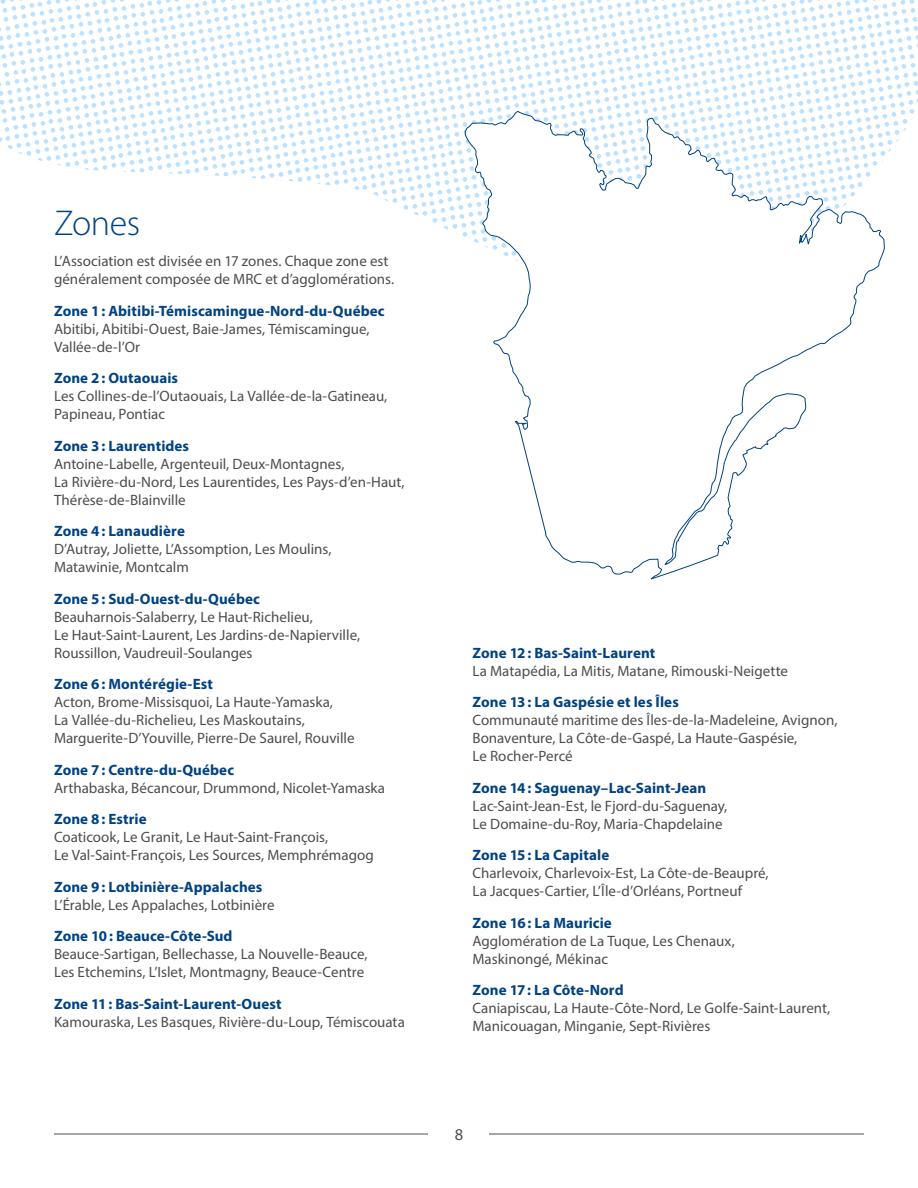
<style>
.page{position:relative;width:918px;height:1188px;background:#fff}
.page>*{position:absolute;margin:0;border:0;box-sizing:border-box;transform-origin:0 0}
.t1{font:300 36px "Myriad Pro";letter-spacing:-.015em;color:#004282}
.t2{font:16.5px "Myriad Pro";color:#4d4d4f}
.t3{font:15px/18px "Myriad Pro";color:#4d4d4f}
.t4{font:700 15px "Myriad Pro";letter-spacing:.005em;color:#004282}
</style>
<div class="page">
<hr style="left:54px;top:1134px;width:810px;height:1px;background:#4d4d4f">
<div style="left:429px;top:1117px;width:60px;height:34px;background:#fff"></div>
<svg style="left:0;top:0;width:918px;height:236px"></svg>
<svg style="left:464px;top:110px;width:421px;height:470px"></svg>
<h1 class="t1" style="left:54px;top:201px;width:88px">Zones</h1>
<p class="t3" style="left:54px;top:252px;width:342px">L’Association est divisée en 17 zones. Chaque zone est généralement composée de MRC et d’agglomérations.</p>
<p class="t4" style="left:54px;top:301px;width:332px">Zone 1: Abitibi-Témiscamingue-Nord-du-Québec</p>
<p class="t3" style="left:54px;top:319px;width:317px">Abitibi, Abitibi-Ouest, Baie-James, Témiscamingue,<br>Vallée-de-l’Or</p>
<p class="t4" style="left:54px;top:368px;width:126px">Zone 2: Outaouais</p>
<p class="t3" style="left:54px;top:387px;width:335px">Les Collines-de-l’Outaouais, La Vallée-de-la-Gatineau,<br>Papineau, Pontiac</p>
<p class="t4" style="left:54px;top:436px;width:137px">Zone 3: Laurentides</p>
<p class="t3" style="left:54px;top:454px;width:352px">Antoine-Labelle, Argenteuil, Deux-Montagnes,<br>La Rivière-du-Nord, Les Laurentides, Les Pays-d’en-Haut,<br>Thérèse-de-Blainville</p>
<p class="t4" style="left:54px;top:521px;width:132px">Zone 4: Lanaudière</p>
<p class="t3" style="left:54px;top:540px;width:279px">D’Autray, Joliette, L’Assomption, Les Moulins,<br>Matawinie, Montcalm</p>
<p class="t4" style="left:54px;top:589px;width:207px">Zone 5: Sud-Ouest-du-Québec</p>
<p class="t3" style="left:54px;top:607px;width:308px">Beauharnois-Salaberry, Le Haut-Richelieu,<br>Le Haut-Saint-Laurent, Les Jardins-de-Napierville,<br>Roussillon, Vaudreuil-Soulanges</p>
<p class="t4" style="left:54px;top:674px;width:161px">Zone 6: Montérégie-Est</p>
<p class="t3" style="left:54px;top:693px;width:302px">Acton, Brome-Missisquoi, La Haute-Yamaska,<br>La Vallée-du-Richelieu, Les Maskoutains,<br>Marguerite-D’Youville, Pierre-De Saurel, Rouville</p>
<p class="t4" style="left:54px;top:760px;width:182px">Zone 7: Centre-du-Québec</p>
<p class="t3" style="left:54px;top:778px;width:333px">Arthabaska, Bécancour, Drummond, Nicolet-Yamaska</p>
<p class="t4" style="left:54px;top:809px;width:94px">Zone 8: Estrie</p>
<p class="t3" style="left:54px;top:828px;width:321px">Coaticook, Le Granit, Le Haut-Saint-François,<br>Le Val-Saint-François, Les Sources, Memphrémagog</p>
<p class="t4" style="left:54px;top:877px;width:210px">Zone 9: Lotbinière-Appalaches</p>
<p class="t3" style="left:54px;top:895px;width:222px">L’Érable, Les Appalaches, Lotbinière</p>
<p class="t4" style="left:54px;top:926px;width:180px">Zone 10: Beauce-Côte-Sud</p>
<p class="t3" style="left:54px;top:945px;width:315px">Beauce-Sartigan, Bellechasse, La Nouvelle-Beauce,<br>Les Etchemins, L’Islet, Montmagny, Beauce-Centre</p>
<p class="t4" style="left:54px;top:994px;width:229px">Zone 11: Bas-Saint-Laurent-Ouest</p>
<p class="t3" style="left:54px;top:1012px;width:352px">Kamouraska, Les Basques, Rivière-du-Loup, Témiscouata</p>
<p class="t4" style="left:472px;top:643px;width:184px">Zone 12: Bas-Saint-Laurent</p>
<p class="t3" style="left:472px;top:661px;width:317px">La Matapédia, La Mitis, Matane, Rimouski-Neigette</p>
<p class="t4" style="left:472px;top:692px;width:208px">Zone 13: La Gaspésie et les Îles</p>
<p class="t3" style="left:472px;top:711px;width:366px">Communauté maritime des Îles-de-la-Madeleine, Avignon,<br>Bonaventure, La Côte-de-Gaspé, La Haute-Gaspésie,<br>Le Rocher-Percé</p>
<p class="t4" style="left:472px;top:778px;width:235px">Zone 14: Saguenay–Lac-Saint-Jean</p>
<p class="t3" style="left:472px;top:796px;width:256px">Lac-Saint-Jean-Est, le Fjord-du-Saguenay,<br>Le Domaine-du-Roy, Maria-Chapdelaine</p>
<p class="t4" style="left:472px;top:845px;width:138px">Zone 15: La Capitale</p>
<p class="t3" style="left:472px;top:864px;width:298px">Charlevoix, Charlevoix-Est, La Côte-de-Beaupré,<br>La Jacques-Cartier, L’Île-d’Orléans, Portneuf</p>
<p class="t4" style="left:472px;top:913px;width:141px">Zone 16: La Mauricie</p>
<p class="t3" style="left:472px;top:931px;width:264px">Agglomération de La Tuque, Les Chenaux,<br>Maskinongé, Mékinac</p>
<p class="t4" style="left:472px;top:980px;width:153px">Zone 17: La Côte-Nord</p>
<p class="t3" style="left:472px;top:999px;width:359px">Caniapiscau, La Haute-Côte-Nord, Le Golfe-Saint-Laurent,<br>Manicouagan, Minganie, Sept-Rivières</p>
<p class="t2" style="left:455px;top:1124px;width:10px">8</p>
</div>
